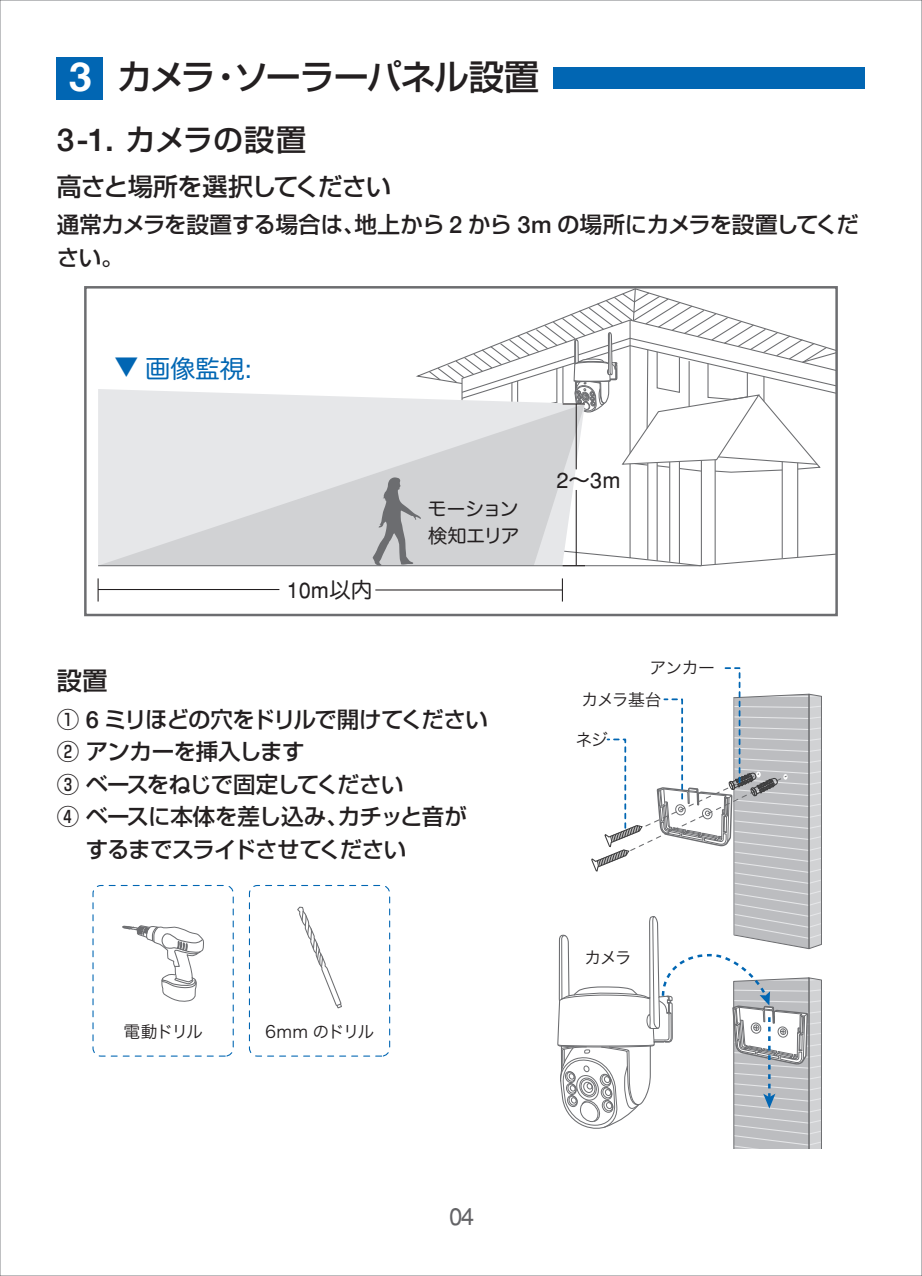
<style>
.page{position:relative;width:922px;height:1276px;background:#fff}
.page>*{position:absolute;margin:0;border:0;box-sizing:border-box;transform-origin:0 0}
.t1{font:700 40px "Helvetica 75";color:#fff}
.t2{font:500 35px "Shin Go Pro";letter-spacing:-.04em;color:#231f20}
.t3{font:500 30px "Shin Go Pro";color:#231f20}
.t4{font:500 25px "Shin Go Pro";letter-spacing:-.03em;color:#231f20}
.t5{font:24.75px "Hira Maru Pro N W4";color:#0166b3}
.t6{font:23.75px "Helvetica";color:#636366}
.t7{font:500 22.5px/32.5px "Shin Go Pro";letter-spacing:-.035em;color:#231f20}
.t8{font:500 22.5px "Shin Go Pro";letter-spacing:-.055em;color:#231f20}
.t9{font:21.75px "Helvetica";color:#231f20}
.t10{font:19.25px/27.5px "Hira Maru Pro N W4";letter-spacing:-.065em;color:#231f20}
.t11{font:16.75px "Hira Kaku Pro W3";letter-spacing:-.07em;color:#231f20}
.s1{font-family:"Helvetica 65";font-size:31.5px}
.s2{font-family:"Helvetica 65";font-size:23.5px}
.s3{font-family:"Helvetica"}
.s4{font-family:"Hira Maru Pro N W4"}
</style>
<div class="page">
<svg style="left:122px;top:925px;width:82px;height:77px"></svg>
<div style="left:92px;top:885px;width:142px;height:171px;border:1px dashed #0166b3;border-radius:8px"></div>
<div style="left:249px;top:885px;width:141px;height:171px;border:1px dashed #0166b3;border-radius:8px"></div>
<svg style="left:297px;top:906px;width:45px;height:103px"></svg>
<hr style="left:97px;top:578px;width:2px;height:23px;background:#231f20">
<hr style="left:561px;top:578px;width:2px;height:23px;background:#231f20">
<hr style="left:98px;top:589px;width:181px;height:1px;background:#231f20">
<hr style="left:375px;top:589px;width:187px;height:1px;background:#231f20">
<svg style="left:98px;top:389px;width:274px;height:15px;fill:#e6e7e9"></svg>
<svg style="left:98px;top:404px;width:274px;height:161px;fill:#e6e7e9"></svg>
<hr style="left:98px;top:565px;width:603px;height:1px;background:#6c6d70">
<svg style="left:372px;top:289px;width:462px;height:277px"></svg>
<div style="left:84px;top:286px;width:753px;height:330px;border:2px solid #6c6d70"></div>
<svg style="left:556px;top:667px;width:266px;height:609px"></svg>
<div style="left:553px;top:68px;width:312px;height:21px;background:#0166b3"></div>
<div style="left:57px;top:57px;width:46px;height:43px;background:#0166b3"></div>
<h2 class="t2" style="left:117px;top:47px;width:423px">カメラ・ソーラーパネル設置</h2>
<h1 class="t1" style="left:69px;top:52px;width:24px">3</h1>
<h3 class="t3" style="left:57px;top:115px;width:251px"><span class="s1">3-1.</span> カメラの設置</h3>
<p class="t4" style="left:57px;top:166px;width:336px">高さと場所を選択してください</p>
<p class="t7" style="left:57px;top:206px;width:803px">通常カメラを設置する場合は、地上から <span class="s2">2</span> から <span class="s2">3m</span> の場所にカメラを設置してください。</p>
<p class="t5" style="left:139px;top:388px;width:26px;rotate:-180deg">▲</p>
<p class="t5" style="left:146px;top:347px;width:107px">画像監視<span class="s3">:</span></p>
<p class="t9" style="left:287px;top:577px;width:87px">10m<span class="s4">以内</span></p>
<p class="t10" style="left:427px;top:494px;width:94px">モーション検知エリア</p>
<p class="t4" style="left:57px;top:660px;width:52px">設置</p>
<p class="t8" style="left:57px;top:700px;width:432px">① <span class="s2">6</span> ミリほどの穴をドリルで開けてください</p>
<p class="t7" style="left:57px;top:732px;width:249px">② アンカーを挿入します</p>
<p class="t8" style="left:57px;top:765px;width:348px">③ ベースをねじで固定してください</p>
<p class="t7" style="left:57px;top:797px;width:411px">④ ベースに本体を差し込み、カチッと音が</p>
<p class="t7" style="left:86px;top:830px;width:322px">するまでスライドさせてください</p>
<p class="t11" style="left:123px;top:1016px;width:81px">電動ドリル</p>
<p class="t11" style="left:265px;top:1016px;width:111px">6mm のドリル</p>
<p class="t9" style="left:556px;top:467px;width:65px">2<span class="s4">～</span>3m</p>
<p class="t11" style="left:649px;top:653px;width:67px">アンカー</p>
<p class="t11" style="left:581px;top:685px;width:82px">カメラ基台</p>
<p class="t11" style="left:575px;top:725px;width:34px">ネジ</p>
<p class="t11" style="left:584px;top:942px;width:49px">カメラ</p>
<p class="t6" style="left:449px;top:1202px;width:27px">04</p>
</div>
